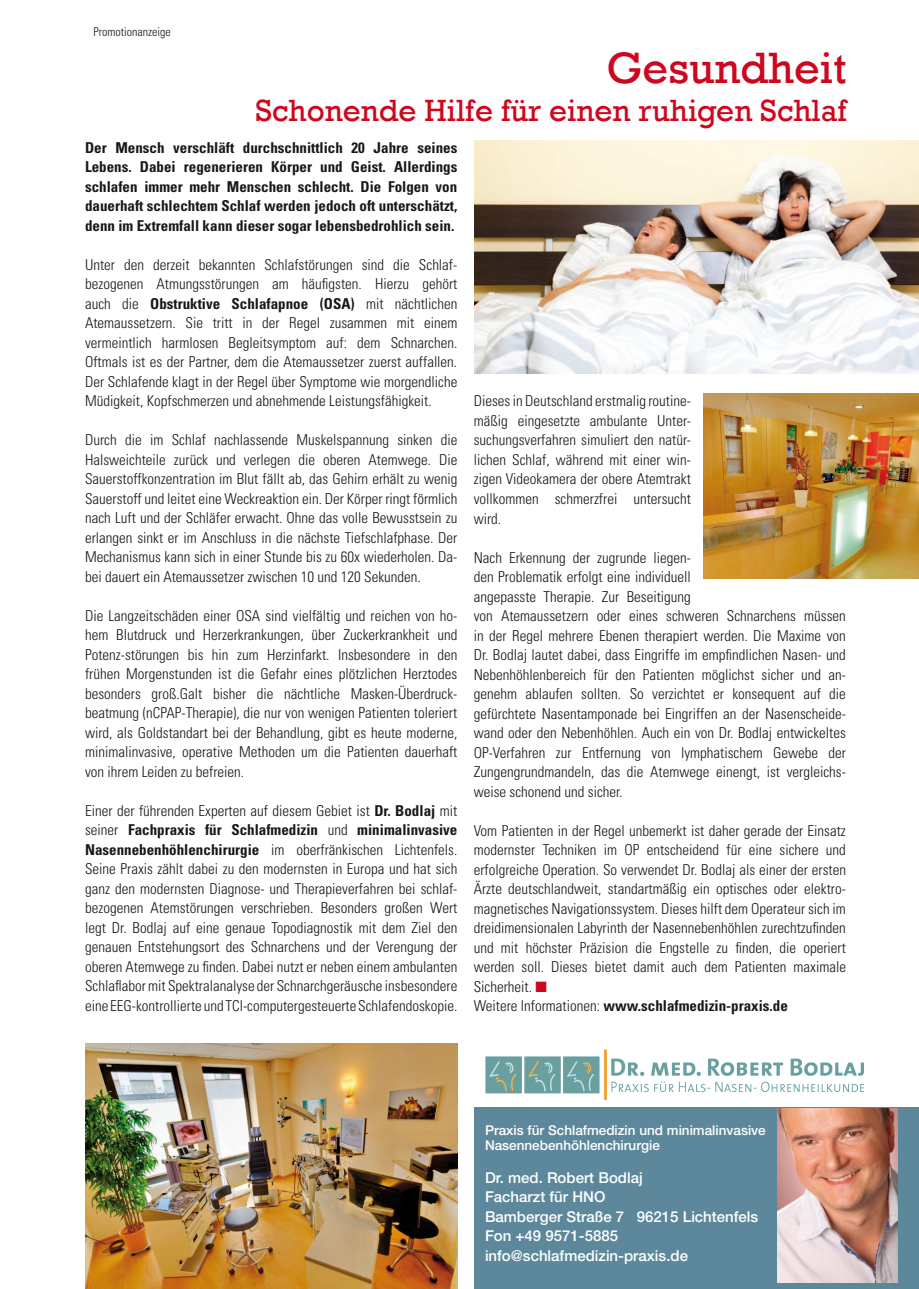
<style>
.page{position:relative;width:919px;height:1289px;background:#fff}
.page>*{position:absolute;margin:0;border:0;box-sizing:border-box;transform-origin:0 0}
.t1{font:45px "Rockwell";color:#cd071e}
.t2{font:31.5px "Rockwell";color:#cd071e}
.t3{font:300 condensed 15px/19.5px "Univers";color:#1a171c;text-align:justify}
.t4{font:700 condensed 15px/19.5px "Univers";color:#1a171c;text-align:justify}
.t5{font:500 15px/19.5px "Helvetica Neue";color:#fff}
.t6{font:500 13.5px/15px "Helvetica Neue";color:#fff}
.t7{font:300 condensed 12px "Univers";color:#1a171c}
.s1{font-weight:700}
.s2{color:#cd071e}
</style>
<div class="page">
<div style="left:474px;top:1107px;width:444px;height:181px;background:#5d889b"></div>
<img style="left:703px;top:393px;width:215px;height:185px">
<img style="left:85px;top:1043px;width:372px;height:245px">
<img style="left:485px;top:1049px;width:378px;height:51px">
<img style="left:474px;top:141px;width:444px;height:232px">
<img style="left:777px;top:1108px;width:120px;height:174px">
<p class="t7" style="left:94px;top:25px;width:79px">Promotionanzeige</p>
<h1 class="t1" style="left:606px;top:42px;width:242px">Gesundheit</h1>
<h2 class="t2" style="left:255px;top:92px;width:592px">Schonende Hilfe für einen ruhigen Schlaf</h2>
<p class="t4" style="left:85px;top:137px;width:374px">Der Mensch verschläft durchschnittlich 20 Jahre seines Lebens. Dabei regenerieren Körper und Geist. Allerdings schlafen immer mehr Menschen schlecht. Die Folgen von dauerhaft schlechtem Schlaf werden jedoch oft unterschätzt, denn im Extremfall kann dieser sogar lebensbedrohlich sein.</p>
<p class="t3" style="left:85px;top:254px;width:374px">Unter den derzeit bekannten Schlafstörungen sind die Schlaf&shy;bezogenen Atmungsstörungen am häufigsten. Hierzu gehört auch die <span class="s1">Obstruktive Schlafapnoe (OSA)</span> mit nächtlichen Atemaussetzern. Sie tritt in der Regel zusammen mit einem vermeintlich harmlosen Begleitsymptom auf: dem Schnarchen.<br>Oftmals ist es der Partner, dem die Atemaussetzer zuerst auffallen.<br>Der Schlafende klagt in der Regel über Symptome wie morgendliche Müdigkeit, Kopfschmerzen und abnehmende Leistungsfähigkeit.</p>
<p class="t3" style="left:85px;top:430px;width:374px">Durch die im Schlaf nachlassende Muskelspannung sinken die Halsweichteile zurück und verlegen die oberen Atemwege. Die Sauerstoffkonzentration im Blut fällt ab, das Gehirn erhält zu wenig Sauerstoff und leitet eine Weckreaktion ein. Der Körper ringt förmlich nach Luft und der Schläfer erwacht. Ohne das volle Bewusstsein zu erlangen sinkt er im Anschluss in die nächste Tiefschlafphase. Der Mechanismus kann sich in einer Stunde bis zu 60x wiederholen. Da&shy;bei dauert ein Atemaussetzer zwischen 10 und 120 Sekunden.</p>
<p class="t3" style="left:85px;top:605px;width:374px">Die Langzeitschäden einer OSA sind vielfältig und reichen von ho&shy;hem Blutdruck und Herzerkrankungen, über Zuckerkrankheit und Potenz-störungen bis hin zum Herzinfarkt. Insbesondere in den frühen Morgenstunden ist die Gefahr eines plötzlichen Herztodes besonders groß.Galt bisher die nächtliche Masken-Überdruck&shy;beatmung (nCPAP-Therapie), die nur von wenigen Patienten toleriert wird, als Goldstandart bei der Behandlung, gibt es heute moderne, minimalinvasive, operative Methoden um die Patienten dauerhaft von ihrem Leiden zu befreien.</p>
<p class="t3" style="left:85px;top:800px;width:374px">Einer der führenden Experten auf diesem Gebiet ist <span class="s1">Dr. Bodlaj</span> mit seiner <span class="s1">Fachpraxis für Schlafmedizin</span> und <span class="s1">minimalinvasive Nasennebenhöhlenchirurgie</span> im oberfränkischen Lichtenfels.<br>Seine Praxis zählt dabei zu den modernsten in Europa und hat sich ganz den modernsten Diagnose- und Therapieverfahren bei schlaf&shy;bezogenen Atemstörungen verschrieben. Besonders großen Wert legt Dr. Bodlaj auf eine genaue Topodiagnostik mit dem Ziel den genauen Entstehungsort des Schnarchens und der Verengung der oberen Atemwege zu finden. Dabei nutzt er neben einem ambulanten Schlaflabor mit Spektralanalyse der Schnarchgeräusche insbesondere eine EEG-kontrollierte und TCI-computergesteuerte Schlafendoskopie.</p>
<p class="t3" style="left:473px;top:391px;width:219px">Dieses in Deutschland erstmalig routine&shy;mäßig eingesetzte ambulante Unter&shy;suchungsverfahren simuliert den natür&shy;lichen Schlaf, während mit einer win&shy;zigen Videokamera der obere Atemtrakt vollkommen schmerzfrei untersucht wird.</p>
<p class="t3" style="left:473px;top:547px;width:374px;text-align:left">Nach Erkennung der zugrunde liegen-<br>den Problematik erfolgt eine individuell<br>angepasste Therapie. Zur Beseitigung<br>von Atemaussetzern oder eines schweren Schnarchens müssen in der Regel mehrere Ebenen therapiert werden. Die Maxime von Dr. Bodlaj lautet dabei, dass Eingriffe im empfindlichen Nasen- und Nebenhöhlenbereich für den Patienten möglichst sicher und an&shy;genehm ablaufen sollten. So verzichtet er konsequent auf die gefürchtete Nasentamponade bei Eingriffen an der Nasenscheide&shy;wand oder den Nebenhöhlen. Auch ein von Dr. Bodlaj entwickeltes OP-Verfahren zur Entfernung von lymphatischem Gewebe der Zungengrundmandeln, das die Atemwege einengt, ist vergleichs&shy;weise schonend und sicher.</p>
<p class="t3" style="left:473px;top:820px;width:374px;text-align:left">Vom Patienten in der Regel unbemerkt ist daher gerade der Einsatz modernster Techniken im OP entscheidend für eine sichere und erfolgreiche Operation. So verwendet Dr. Bodlaj als einer der ersten Ärzte deutschlandweit, standartmäßig ein optisches oder elektro&shy;magnetisches Navigationssystem. Dieses hilft dem Operateur sich im dreidimensionalen Labyrinth der Nasennebenhöhlen zurechtzufinden und mit höchster Präzision die Engstelle zu finden, die operiert werden soll. Dieses bietet damit auch dem Patienten maximale Sicherheit. <span class="s2">■<br></span>Weitere Informationen: <span class="s1">www.schlafmedizin-praxis.de</span></p>
<p class="t6" style="left:485px;top:1122px;width:282px">Praxis für Schlafmedizin und minimalinvasive<br>Nasennebenhöhlenchirurgie</p>
<p class="t5" style="left:485px;top:1167px;width:275px">Dr. med. Robert Bodlaj<br>Facharzt für HNO<br>Bamberger Straße 7 96215 Lichtenfels<br>Fon +49 9571-5885 info@schlafmedizin-praxis.de</p>
</div>
